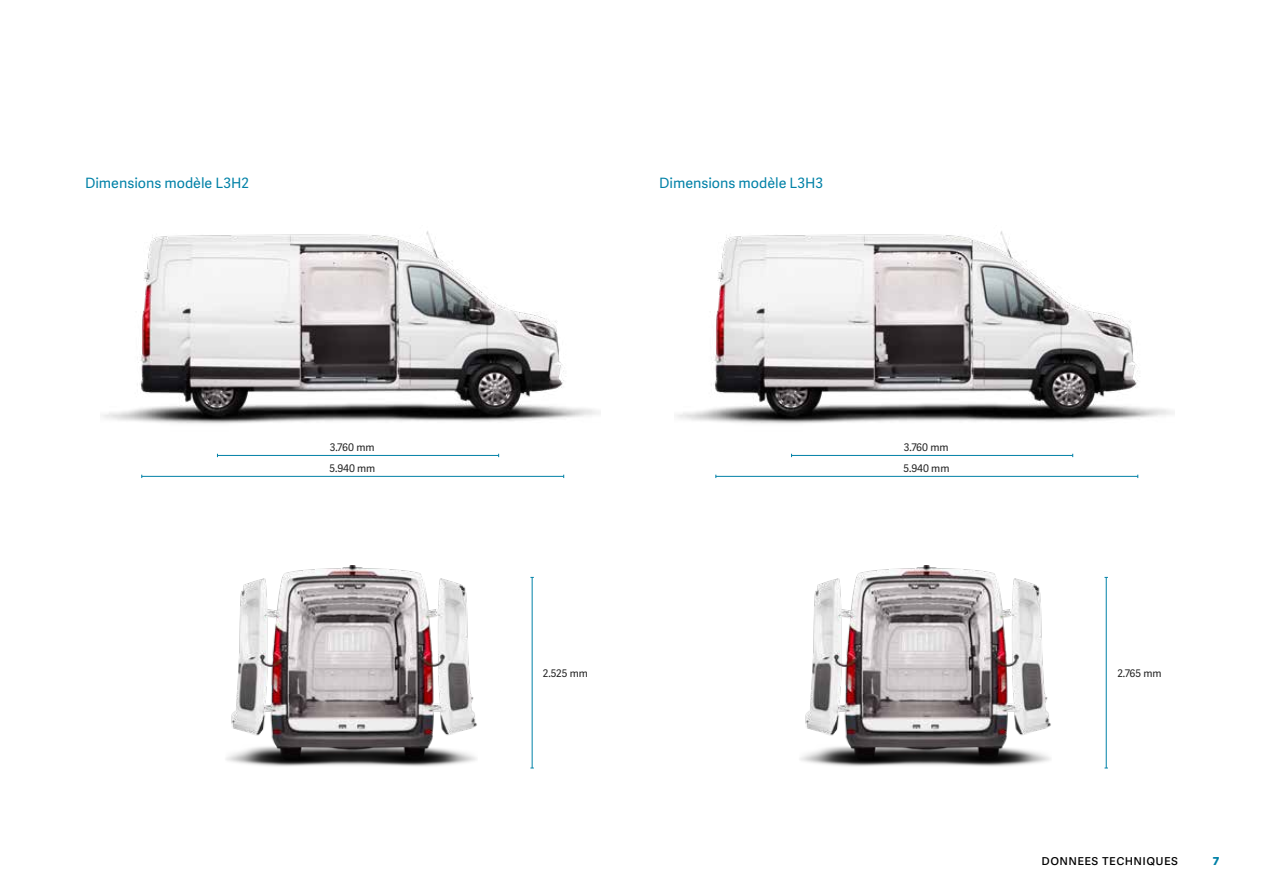
<style>
.page{position:relative;width:1263px;height:893px;background:#fff}
.page>*{position:absolute;margin:0;border:0;box-sizing:border-box;transform-origin:0 0}
.t1{font:14.25px "Adelle Sans";color:#0081a7}
.t2{font:14.25px "Adelle Sans";letter-spacing:.025em;color:#000}
.t3{font:700 14.25px "Adelle Sans";color:#0081a7}
.t4{font:10.5px "Adelle Sans";color:#212121}
</style>
<div class="page">
<img style="left:102px;top:231px;width:498px;height:193px">
<img style="left:676px;top:231px;width:498px;height:193px">
<img style="left:226px;top:566px;width:251px;height:201px">
<img style="left:800px;top:566px;width:251px;height:201px">
<hr style="left:217px;top:455px;width:282px;height:1px;background:#0081a7">
<hr style="left:791px;top:455px;width:282px;height:1px;background:#0081a7">
<hr style="left:142px;top:476px;width:422px;height:1px;background:#0081a7">
<hr style="left:716px;top:476px;width:422px;height:1px;background:#0081a7">
<hr style="left:532px;top:577px;width:1px;height:191px;background:#0081a7">
<hr style="left:1106px;top:577px;width:1px;height:191px;background:#0081a7">
<h1 class="t1" style="left:85px;top:175px;width:165px">Dimensions modèle L3H2</h1>
<h1 class="t1" style="left:659px;top:175px;width:166px">Dimensions modèle L3H3</h1>
<p class="t4" style="left:330px;top:442px;width:46px">3.760 mm</p>
<p class="t4" style="left:904px;top:442px;width:46px">3.760 mm</p>
<p class="t4" style="left:329px;top:462px;width:48px">5.940 mm</p>
<p class="t4" style="left:903px;top:462px;width:48px">5.940 mm</p>
<p class="t4" style="left:543px;top:667px;width:47px">2.525 mm</p>
<p class="t4" style="left:1117px;top:667px;width:46px">2.765 mm</p>
<h1 class="t2" style="left:1042px;top:852px;width:138px">DONNEES TECHNIQUES</h1>
<h1 class="t3" style="left:1213px;top:851px;width:8px">7</h1>
</div>
